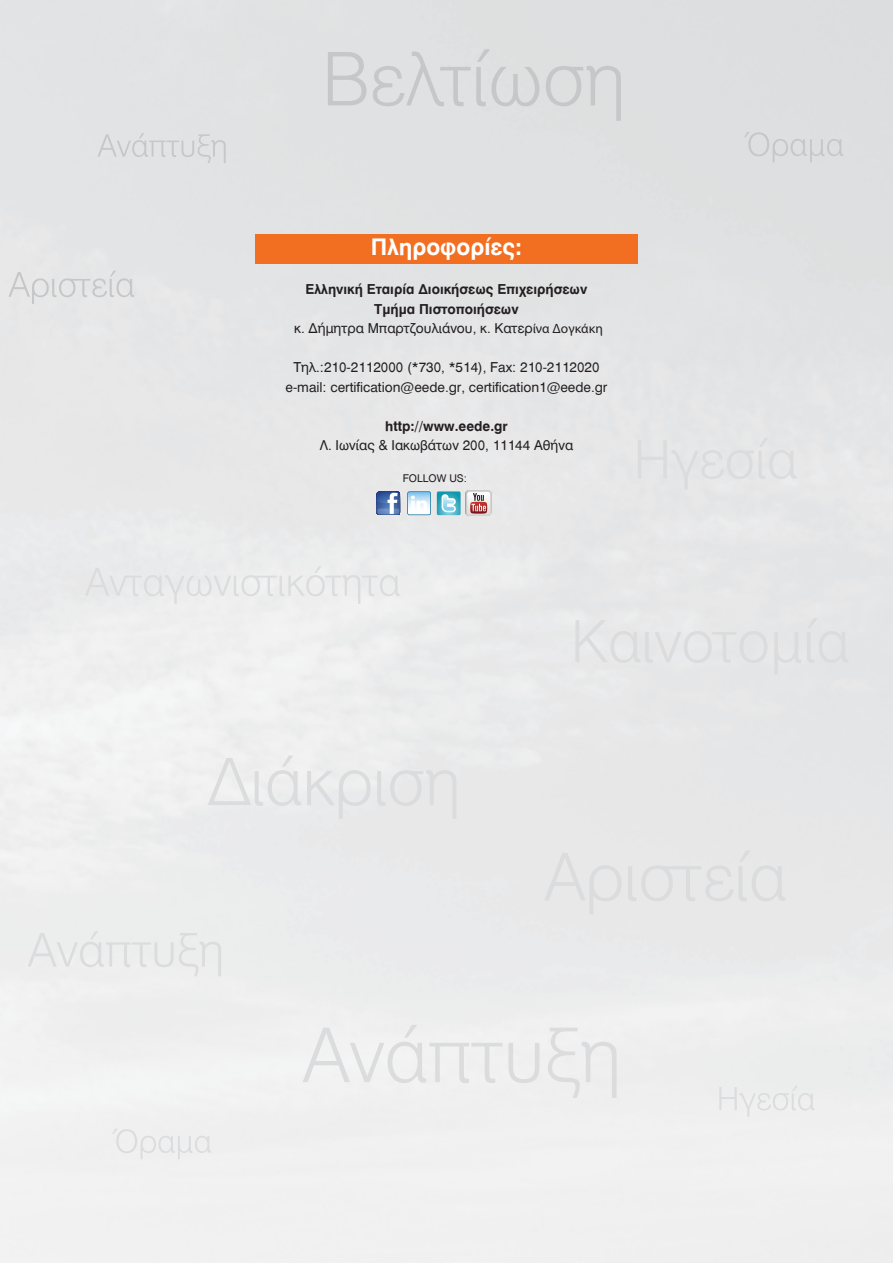
<style>
.page{position:relative;width:893px;height:1263px;background:#fff}
.page>*{position:absolute;margin:0;border:0;box-sizing:border-box;transform-origin:0 0}
.t1{font:22.5px "UB Helvetica Bold";color:#fff}
.t2{font:13.5px/19.5px "UB Helvetica";color:#231f20;text-align:center}
.t3{font:13.5px/19.5px "UB Helvetica Bold";color:#231f20;text-align:center}
.t4{font:10.5px "UB Helvetica";color:#231f20}
.s1{font-family:"Myriad Pro"}
</style>
<div class="page">
<img style="left:0;top:0;width:893px;height:1263px">
<div style="left:255px;top:234px;width:383px;height:30px;background:#f26f21"></div>
<svg style="left:9px;top:271px;width:125px;height:33px;background:#e0e1e1"></svg>
<svg style="left:544px;top:850px;width:241px;height:64px;background:#e6e5e6"></svg>
<svg style="left:328px;top:49px;width:293px;height:72px;background:#dadbdc"></svg>
<svg style="left:638px;top:438px;width:158px;height:52px;background:#e4e4e5"></svg>
<svg style="left:719px;top:1086px;width:95px;height:31px"></svg>
<svg style="left:744px;top:132px;width:99px;height:30px;background:#d9dadb"></svg>
<svg style="left:112px;top:1129px;width:99px;height:30px"></svg>
<svg style="left:98px;top:133px;width:128px;height:30px;background:#dcdddf"></svg>
<svg style="left:303px;top:1025px;width:199px;height:58px"></svg>
<svg style="left:508px;top:1043px;width:31px;height:40px"></svg>
<svg style="left:548px;top:1028px;width:69px;height:70px"></svg>
<svg style="left:575px;top:618px;width:273px;height:56px;background:#e4e5e6"></svg>
<svg style="left:85px;top:566px;width:315px;height:38px"></svg>
<svg style="left:208px;top:755px;width:248px;height:64px"></svg>
<svg style="left:28px;top:931px;width:193px;height:45px;background:#eaeaea"></svg>
<svg style="left:377px;top:491px;width:23px;height:24px"></svg>
<svg style="left:377px;top:508px;width:22px;height:6px"></svg>
<svg style="left:407px;top:491px;width:24px;height:24px"></svg>
<img style="left:466px;top:490px;width:27px;height:27px">
<svg style="left:467px;top:492px;width:24px;height:23px"></svg>
<svg style="left:437px;top:491px;width:24px;height:24px"></svg>
<h1 class="t1" style="left:371px;top:234px;width:153px">Πληροφορίες:</h1>
<p class="t3" style="left:306px;top:280px;width:283px">Ελληνική Εταιρία Διοικήσεως Επιχειρήσεων<br>Τµήµα Πιστοποιήσεων</p>
<p class="t2" style="left:294px;top:319px;width:310px">κ. Δήµητρα Μπαρτζουλιάνου, κ. Κατερ<span class="s1">ίνα Δογκάκη</span></p>
<p class="t2" style="left:285px;top:358px;width:323px">Tηλ.:210-2112000 (*730, *514), Fax: 210-2112020 e-mail: certification@eede.gr, certification1@eede.gr</p>
<p class="t3" style="left:385px;top:416px;width:124px">http://www.eede.gr</p>
<p class="t2" style="left:320px;top:436px;width:255px">Λ. Ιωνίας &amp; Ιακωβάτων 200, 11144 Αθήνα</p>
<p class="t4" style="left:403px;top:473px;width:66px">FOLLOW US:</p>
</div>
